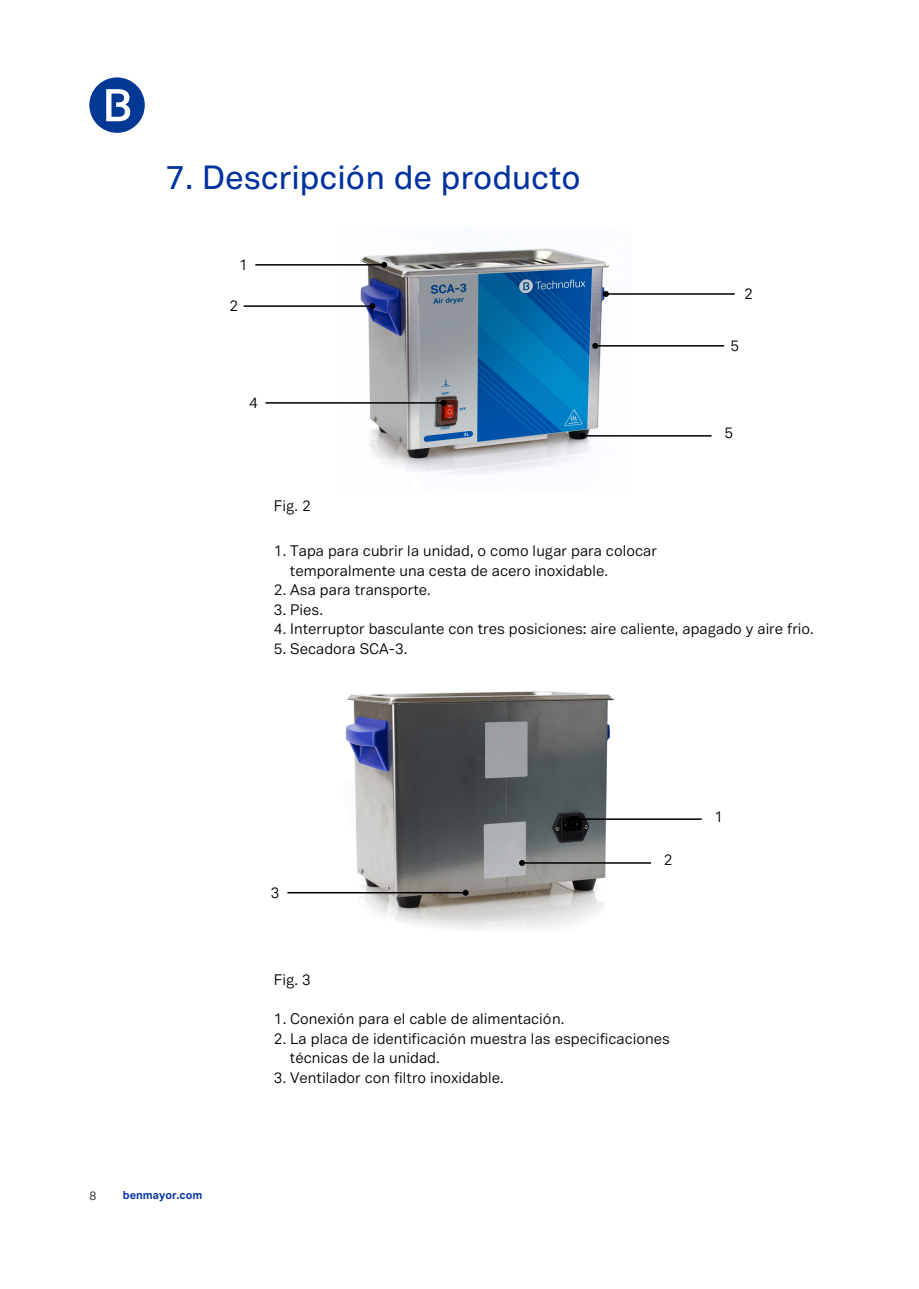
<style>
.page{position:relative;width:919px;height:1289px;background:#fff}
.page>*{position:absolute;margin:0;border:0;box-sizing:border-box;transform-origin:0 0}
.t1{font:500 33px "Vaud Display";color:#0033a0}
.t2{font:15px "Vaud";color:#000}
.t3{font:12px "Vaud";color:#231f20}
.t4{font:700 11.25px "Vaud Display";color:#0033a0}
</style>
<div class="page">
<svg style="left:89px;top:77px;width:56px;height:56px"></svg>
<img style="left:338px;top:248px;width:292px;height:227px">
<img style="left:338px;top:691px;width:292px;height:239px">
<hr style="left:255px;top:264px;width:129px;height:1px;background:#000">
<svg style="left:381px;top:262px;width:6px;height:6px"></svg>
<hr style="left:243px;top:305px;width:129px;height:2px;background:#000">
<svg style="left:369px;top:303px;width:6px;height:6px"></svg>
<hr style="left:265px;top:402px;width:178px;height:1px;background:#000">
<svg style="left:440px;top:400px;width:6px;height:6px"></svg>
<hr style="left:287px;top:892px;width:178px;height:1px;background:#000">
<svg style="left:462px;top:889px;width:6px;height:6px"></svg>
<hr style="left:595px;top:345px;width:129px;height:1px;background:#000">
<svg style="left:592px;top:343px;width:6px;height:6px"></svg>
<hr style="left:606px;top:293px;width:128px;height:2px;background:#000">
<svg style="left:603px;top:291px;width:6px;height:6px"></svg>
<hr style="left:582px;top:435px;width:129px;height:1px;background:#000">
<svg style="left:579px;top:433px;width:6px;height:6px"></svg>
<hr style="left:573px;top:818px;width:128px;height:1px;background:#000">
<svg style="left:570px;top:816px;width:6px;height:6px"></svg>
<hr style="left:522px;top:862px;width:129px;height:1px;background:#000">
<svg style="left:519px;top:860px;width:6px;height:6px"></svg>
<p class="t1" style="left:166px;top:158px;width:416px">7. Descripción de producto</p>
<p class="t2" style="left:239px;top:256px;width:10px">1</p>
<p class="t2" style="left:229px;top:297px;width:10px">2</p>
<p class="t2" style="left:249px;top:394px;width:10px">4</p>
<p class="t2" style="left:744px;top:285px;width:10px">2</p>
<p class="t2" style="left:730px;top:337px;width:10px">5</p>
<p class="t2" style="left:724px;top:424px;width:10px">5</p>
<p class="t2" style="left:274px;top:497px;width:38px">Fig. 2</p>
<p class="t2" style="left:274px;top:542px;width:384px">1. Tapa para cubrir la unidad, o como lugar para colocar</p>
<p class="t2" style="left:290px;top:561px;width:320px">temporalmente una cesta de acero inoxidable.</p>
<p class="t2" style="left:274px;top:581px;width:158px">2. Asa para transporte.</p>
<p class="t2" style="left:274px;top:600px;width:50px">3. Pies.</p>
<p class="t2" style="left:274px;top:620px;width:541px">4. Interruptor basculante con tres posiciones: aire caliente, apagado y aire frio.</p>
<p class="t2" style="left:274px;top:639px;width:135px">5. Secadora SCA-3.</p>
<p class="t3" style="left:89px;top:1188px;width:8px">8</p>
<p class="t4" style="left:123px;top:1188px;width:81px">benmayor.com</p>
<p class="t2" style="left:271px;top:884px;width:10px">3</p>
<p class="t2" style="left:663px;top:851px;width:10px">2</p>
<p class="t2" style="left:274px;top:971px;width:38px">Fig. 3</p>
<p class="t2" style="left:274px;top:1010px;width:292px">1. Conexión para el cable de alimentación.</p>
<p class="t2" style="left:274px;top:1029px;width:397px">2. La placa de identificación muestra las especificaciones</p>
<p class="t2" style="left:290px;top:1049px;width:151px">técnicas de la unidad.</p>
<p class="t2" style="left:274px;top:1068px;width:231px">3. Ventilador con filtro inoxidable.</p>
<p class="t2" style="left:714px;top:807px;width:10px">1</p>
</div>
